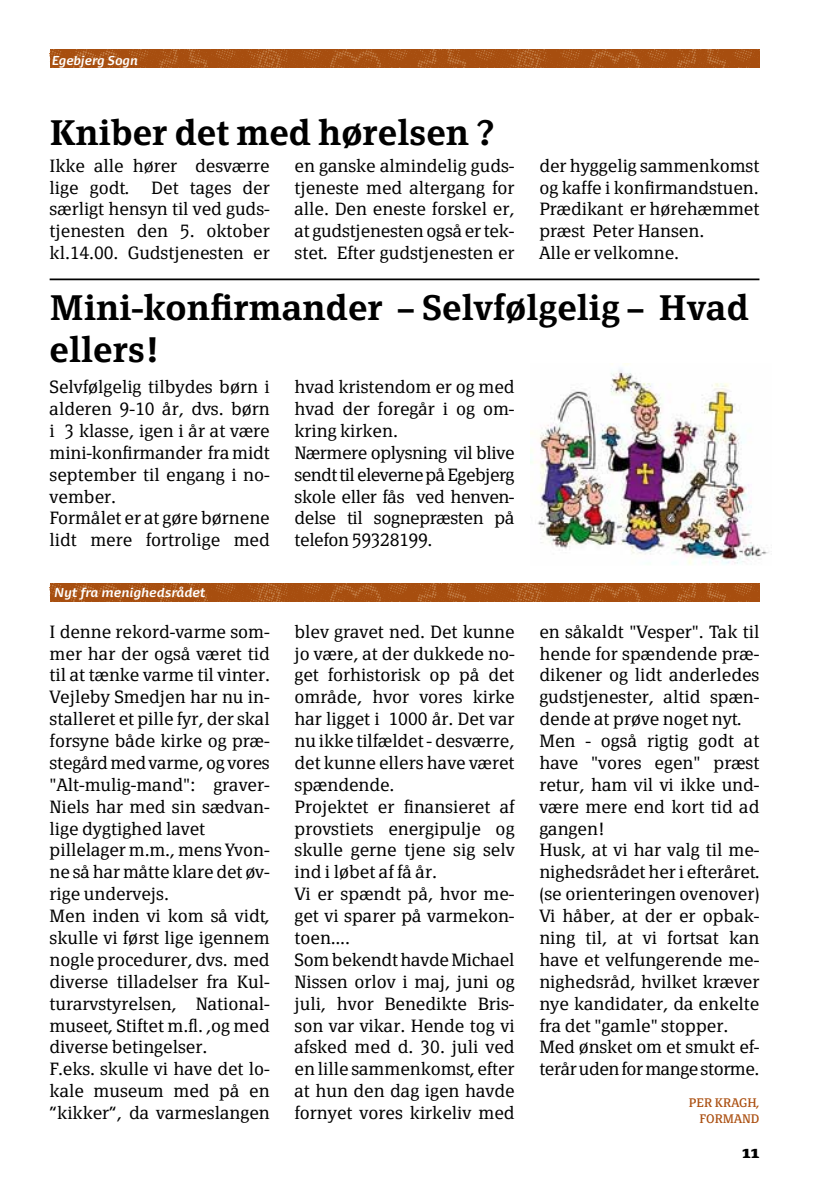
<style>
.page{position:relative;width:819px;height:1191px;background:#fff}
.page>*{position:absolute;margin:0;border:0;box-sizing:border-box;transform-origin:0 0}
.t1{font:600 35px/42px "Page Serif";color:#000}
.t2{font:300 17.5px/21.9px "Page Serif TF";color:#000}
.t3{font:300 17.5px/21.9px "Page Serif TF";letter-spacing:-.02em;color:#000}
.t4{font:700 17.5px "Page Serif";color:#000}
.t5{font:italic 700 12.25px "Dancer TF";color:#fff}
.t6{font:12.25px/15.8px "Page Serif";color:#aa4e0f;text-align:right}
.t7{font:italic 700 12.25px "Dancer TF";color:#fff;scale:.96 1}
</style>
<div class="page">
<svg style="left:50px;top:67px;width:709px;height:1px"></svg>
<img style="left:50px;top:50px;width:709px;height:17px">
<img style="left:50px;top:583px;width:709px;height:18px">
<hr style="left:50px;top:278px;width:709px;height:2px;background:#000">
<img style="left:530px;top:364px;width:239px;height:201px">
<p class="t7" style="left:51px;top:53px;width:91px">Egebjerg Sogn</p>
<h1 class="t1" style="left:50px;top:112px;width:447px">Kniber det med hørelsen ?</h1>
<p class="t2" style="left:294px;top:154px;width:221px;text-align:justify">en ganske almindelig guds&shy;tjeneste med altergang for alle. Den eneste forskel er, at gudstjenesten også er tek&shy;stet. Efter gudstjenesten er</p>
<p class="t2" style="left:539px;top:154px;width:221px">der hyggelig sammenkomst og kaffe i konfirmandstuen.<br>Prædikant er hørehæmmet præst Peter Hansen.<br>Alle er velkomne.</p>
<h1 class="t1" style="left:50px;top:287px;width:700px">Mini-konfirmander – Selvfølgelig – Hvad ellers!</h1>
<p class="t3" style="left:294px;top:376px;width:221px">hvad kristendom er og med hvad der foregår i og om&shy;kring kirken.<br>Nærmere oplysning vil blive sendt til eleverne på Egebjerg skole eller fås ved henven&shy;delse til sognepræsten på telefon 59328199.</p>
<p class="t2" style="left:50px;top:154px;width:221px">Ikke alle hører desværre lige godt.</p>
<p class="t2" style="left:50px;top:176px;width:222px;text-align:justify;text-indent:102px">Det tages der særligt hensyn til ved guds&shy;tjenesten den 5. oktober kl.14.00. Gudstjenesten er</p>
<p class="t2" style="left:50px;top:376px;width:221px">Selvfølgelig tilbydes børn i alderen 9-10 år, dvs. børn i 3 klasse, igen i år at være mini-konfirmander fra midt september til engang i no&shy;vember.<br>Formålet er at gøre børnene lidt mere fortrolige med</p>
<p class="t5" style="left:54px;top:585px;width:153px">Nyt fra menighedsrådet</p>
<p class="t2" style="left:50px;top:620px;width:222px">I denne rekord-varme som&shy;mer har der også været tid til at tænke varme til vinter.<br>Vejleby Smedjen har nu in&shy;stalleret et pille fyr, der skal forsyne både kirke og præ&shy;stegård med varme, og vores "Alt-mulig-mand": graver-<br>Niels har med sin sædvan&shy;lige dygtighed lavet pillelager m.m., mens Yvon&shy;ne så har måtte klare det øv&shy;rige undervejs.<br>Men inden vi kom så vidt, skulle vi først lige igennem nogle procedurer, dvs. med diverse tilladelser fra Kul&shy;turarvstyrelsen, National&shy;museet, Stiftet m.fl. ,og med diverse betingelser.<br>F.eks. skulle vi have det lo&shy;kale museum med på en ”kikker”, da varmeslangen</p>
<p class="t2" style="left:294px;top:620px;width:221px">blev gravet ned. Det kunne jo være, at der dukkede no&shy;get forhistorisk op på det område, hvor vores kirke har ligget i 1000 år. Det var nu ikke tilfældet - desværre, det kunne ellers have været spændende.<br>Projektet er finansieret af provstiets energipulje og skulle gerne tjene sig selv ind i løbet af få år.<br>Vi er spændt på, hvor me&shy;get vi sparer på varmekon&shy;toen....<br>Som bekendt havde Michael<br>Nissen orlov i maj, juni og juli, hvor Benedikte Bris&shy;son var vikar. Hende tog vi afsked med d. 30. juli ved en lille sammenkomst, efter at hun den dag igen havde fornyet vores kirkeliv med</p>
<p class="t2" style="left:539px;top:620px;width:221px">en såkaldt "Vesper". Tak til hende for spændende præ&shy;dikener og lidt anderledes gudstjenester, altid spæn&shy;dende at prøve noget nyt.<br>Men - også rigtig godt at have "vores egen" præst retur, ham vil vi ikke und&shy;være mere end kort tid ad gangen!<br>Husk, at vi har valg til me&shy;nighedsrådet her i efteråret. (se orienteringen ovenover)<br>Vi håber, at der er opbak&shy;ning til, at vi fortsat kan have et velfungerende me&shy;nighedsråd, hvilket kræver nye kandidater, da enkelte fra det "gamle" stopper.<br>Med ønsket om et smukt ef&shy;terår uden for mange storme.</p>
<p class="t6" style="left:688px;top:1094px;width:72px">PER KRAGH,<br>FORMAND</p>
<p class="t4" style="left:742px;top:1141px;width:19px">11</p>
</div>
